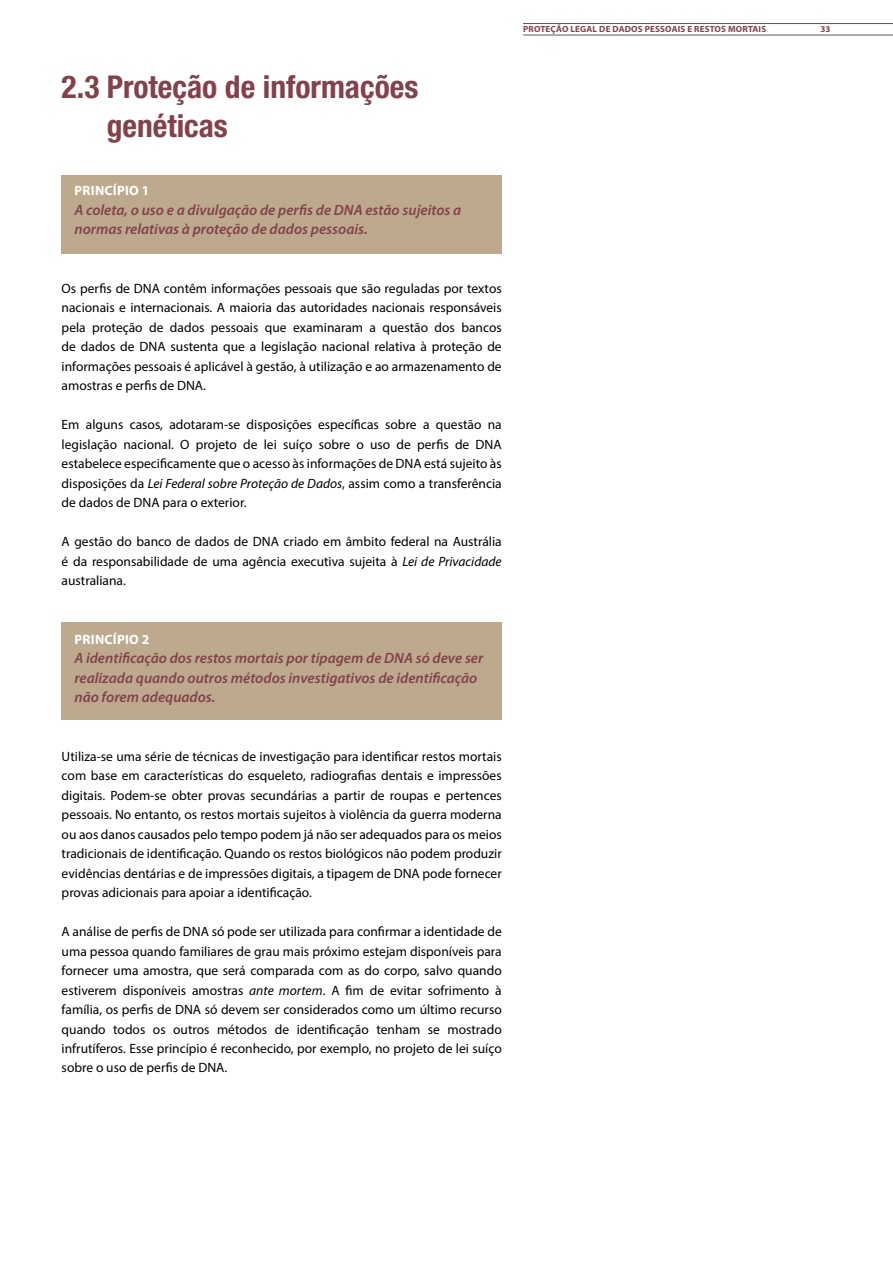
<style>
.page{position:relative;width:893px;height:1263px;background:#fff}
.page>*{position:absolute;margin:0;border:0;box-sizing:border-box;transform-origin:0 0}
.t1{font:700 condensed 31.5px/39px "Helvetica Neue LT Std";color:#84414a}
.t2{font:italic 600 15px/19.5px "Myriad Pro";color:#84414a}
.t3{font:13.5px/19.5px "Myriad Pro";color:#000;text-align:justify}
.t4{font:700 13.5px "Myriad Pro";letter-spacing:.02em;color:#fff}
.t5{font:700 9px "Myriad Pro";letter-spacing:.02em;color:#84414a}
.s1{font-style:italic}
</style>
<div class="page">
<hr style="left:523px;top:23px;width:370px;height:1px;background:#58595b">
<hr style="left:523px;top:35px;width:370px;height:1px;background:#58595b">
<div style="left:62px;top:175px;width:440px;height:79px;background:#bdaa8e"></div>
<div style="left:62px;top:622px;width:440px;height:98px;background:#bdaa8e"></div>
<h1 class="t1" style="left:107px;top:66px;width:313px;text-indent:-45px">2.3 Proteção de informações genéticas</h1>
<p class="t4" style="left:75px;top:182px;width:76px">PRINCÍPIO 1</p>
<p class="t2" style="left:74px;top:199px;width:388px">A coleta, o uso e a divulgação de perfis de DNA estão sujeitos a normas relativas à proteção de dados pessoais.</p>
<p class="t3" style="left:62px;top:278px;width:442px">Os perfis de DNA contêm informações pessoais que são reguladas por textos nacionais e internacionais. A maioria das autoridades nacionais responsáveis pela proteção de dados pessoais que examinaram a questão dos bancos de dados de DNA sustenta que a legislação nacional relativa à proteção de informações pessoais é aplicável à gestão, à utilização e ao armazenamento de amostras e perfis de DNA.</p>
<p class="t3" style="left:62px;top:414px;width:442px">Em alguns casos, adotaram-se disposições específicas sobre a questão na legislação nacional. O projeto de lei suíço sobre o uso de perfis de DNA estabelece especificamente que o acesso às informações de DNA está sujeito às disposições da <span class="s1">Lei Federal sobre Proteção de Dados</span>, assim como a transferência de dados de DNA para o exterior.</p>
<p class="t3" style="left:62px;top:531px;width:442px">A gestão do banco de dados de DNA criado em âmbito federal na Austrália é da responsabilidade de uma agência executiva sujeita à <span class="s1">Lei de Privacidade </span>australiana.</p>
<p class="t4" style="left:75px;top:630px;width:76px">PRINCÍPIO 2</p>
<p class="t2" style="left:74px;top:648px;width:410px">A identificação dos restos mortais por tipagem de DNA só deve ser realizada quando outros métodos investigativos de identificação não forem adequados.</p>
<p class="t3" style="left:62px;top:746px;width:442px">Utiliza-se uma série de técnicas de investigação para identificar restos mortais com base em características do esqueleto, radiografias dentais e impressões digitais. Podem-se obter provas secundárias a partir de roupas e pertences pessoais. No entanto, os restos mortais sujeitos à violência da guerra moderna ou aos danos causados pelo tempo podem já não ser adequados para os meios tradicionais de identificação. Quando os restos biológicos não podem produzir evidências dentárias e de impressões digitais, a tipagem de DNA pode fornecer provas adicionais para apoiar a identificação.</p>
<p class="t3" style="left:62px;top:921px;width:442px">A análise de perfis de DNA só pode ser utilizada para confirmar a identidade de uma pessoa quando familiares de grau mais próximo estejam disponíveis para fornecer uma amostra, que será comparada com as do corpo, salvo quando estiverem disponíveis amostras <span class="s1">ante mortem</span>. A fim de evitar sofrimento à família, os perfis de DNA só devem ser considerados como um último recurso quando todos os outros métodos de identificação tenham se mostrado infrutíferos. Esse princípio é reconhecido, por exemplo, no projeto de lei suíço sobre o uso de perfis de DNA.</p>
<p class="t5" style="left:523px;top:23px;width:245px">PROTEÇÃO LEGAL DE DADOS PESSOAIS E RESTOS MORTAIS</p>
<p class="t5" style="left:820px;top:23px;width:11px">33</p>
</div>
